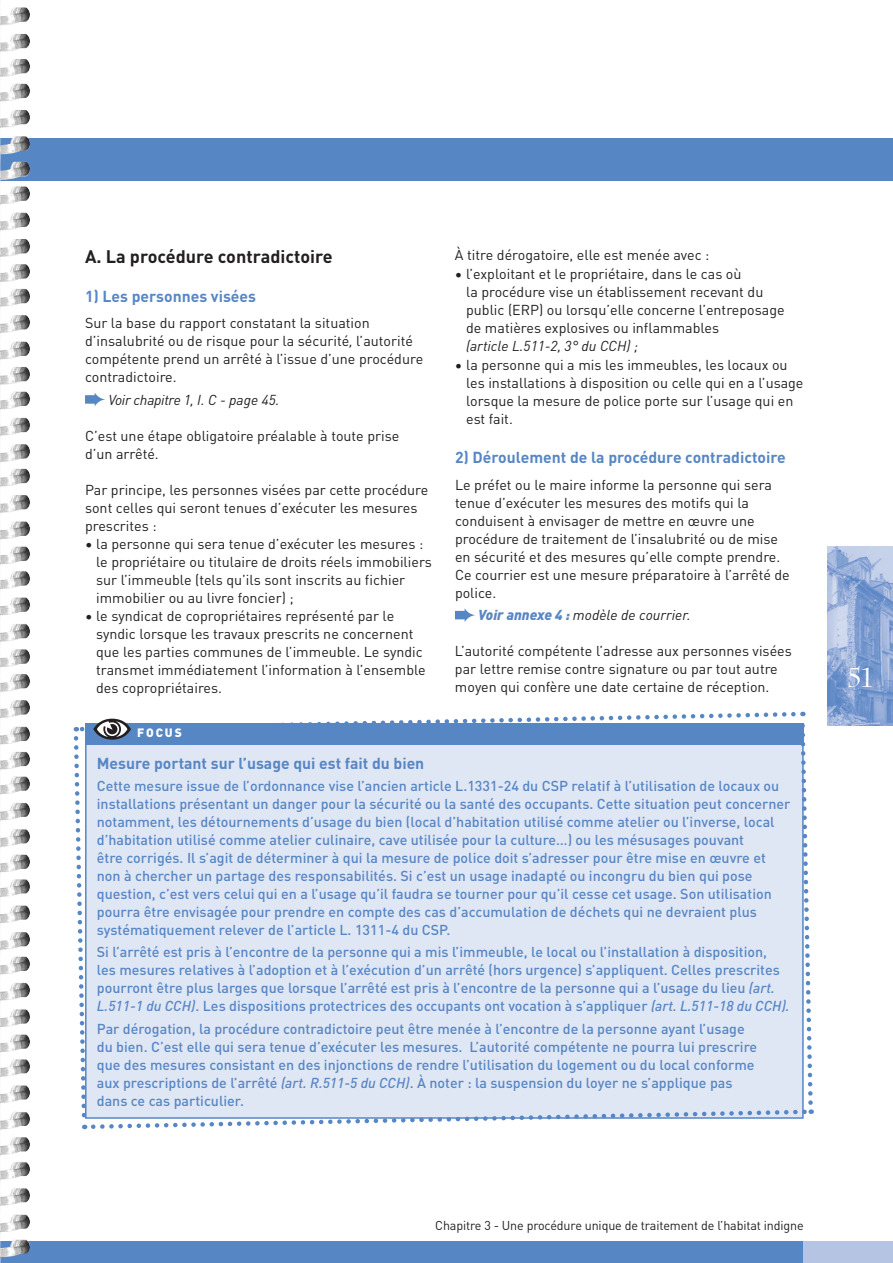
<style>
.page{position:relative;width:893px;height:1263px;background:#fff}
.page>*{position:absolute;margin:0;border:0;box-sizing:border-box;transform-origin:0 0}
.t1{font:27px "Charlemagne";color:#fff}
.t2{font:700 18px "DIN Pro";color:#231f20}
.t3{font:700 15.75px "DIN Pro";color:#5786c5}
.t4{font:500 14.25px/18px "DIN Pro";color:#5786c5}
.t5{font:14.25px/18px "DIN Pro";color:#231f20}
.t6{font:italic 14.25px "DIN Pro";color:#231f20}
.t7{font:italic 14.25px "DIN Pro";letter-spacing:-.02em;color:#231f20}
.t8{font:12.75px "DIN Pro";letter-spacing:-.01em;color:#231f20}
.t9{font:900 12px "DIN Pro";letter-spacing:.16em;color:#fff}
.s1{font-style:italic}
.s2{font-weight:900;color:#5786c5}
</style>
<div class="page">
<div style="left:0;top:138px;width:893px;height:43px;background:#5786c5"></div>
<div style="left:0;top:1242px;width:893px;height:21px;background:#5786c5"></div>
<div style="left:804px;top:1242px;width:89px;height:21px;background:#b6c4e4"></div>
<img style="left:0;top:7px;width:30px;height:1256px">
<img style="left:827px;top:546px;width:66px;height:179px">
<svg style="left:85px;top:393px;width:20px;height:13px"></svg>
<svg style="left:455px;top:608px;width:20px;height:14px"></svg>
<svg style="left:73px;top:711px;width:741px;height:419px;background:#d8e2f1"></svg>
<p class="t2" style="left:85px;top:242px;width:249px">A. La procédure contradictoire</p>
<p class="t3" style="left:85px;top:284px;width:173px">1) Les personnes visées</p>
<p class="t5" style="left:85px;top:313px;width:340px">Sur la base du rapport constatant la situation d’insalubrité ou de risque pour la sécurité<span class="s1">,</span> l’autorité compétente prend un arrêté à l’issue d’une procédure contradictoire.</p>
<p class="t7" style="left:108px;top:389px;width:173px">Voir chapitre 1, I. C - page 45.</p>
<p class="t5" style="left:85px;top:425px;width:316px">C’est une étape obligatoire préalable à toute prise d’un arrêté.</p>
<p class="t5" style="left:85px;top:479px;width:345px">Par principe, les personnes visées par cette procédure sont celles qui seront tenues d’exécuter les mesures prescrites :</p>
<p class="t5" style="left:96px;top:533px;width:337px;text-indent:-11px">• la personne qui sera tenue d’exécuter les mesures : le propriétaire ou titulaire de droits réels immobiliers sur l’immeuble (tels qu’ils sont inscrits au fichier immobilier ou au livre foncier) ;</p>
<p class="t5" style="left:96px;top:605px;width:331px;text-indent:-11px">• le syndicat de copropriétaires représenté par le syndic lorsque les travaux prescrits ne concernent que les parties communes de l’immeuble. Le syndic transmet immédiatement l’information à l’ensemble des copropriétaires.</p>
<p class="t5" style="left:455px;top:245px;width:256px">À titre dérogatoire, elle est menée avec :</p>
<p class="t5" style="left:466px;top:264px;width:320px;text-indent:-11px">• l’exploitant et le propriétaire, dans le cas où<br>la procédure vise un établissement recevant du public (ERP) ou lorsqu’elle concerne l’entreposage de matières explosives ou inflammables</p>
<p class="t6" style="left:466px;top:335px;width:173px">(article L.511-2, 3° du CCH) ;</p>
<p class="t5" style="left:466px;top:355px;width:339px;text-indent:-11px">• la personne qui a mis les immeubles, les locaux ou les installations à disposition ou celle qui en a l’usage lorsque la mesure de police porte sur l’usage qui en est fait.</p>
<p class="t3" style="left:455px;top:445px;width:332px">2) Déroulement de la procédure contradictoire</p>
<p class="t5" style="left:455px;top:475px;width:336px">Le préfet ou le maire informe la personne qui sera tenue d’exécuter les mesures des motifs qui la conduisent à envisager de mettre en œuvre une procédure de traitement de l’insalubrité ou de mise en sécurité et des mesures qu’elle compte prendre.<br>Ce courrier est une mesure préparatoire à l’arrêté de police.</p>
<p class="t6" style="left:478px;top:604px;width:214px"><span class="s2">Voir annexe 4 :</span> modèle de courrier.</p>
<p class="t5" style="left:455px;top:641px;width:338px">L’autorité compétente l’adresse aux personnes visées par lettre remise contre signature ou par tout autre moyen qui confère une date certaine de réception.</p>
<p class="t9" style="left:137px;top:723px;width:46px">FOCUS</p>
<p class="t3" style="left:97px;top:751px;width:329px">Mesure portant sur l’usage qui est fait du bien</p>
<p class="t4" style="left:97px;top:776px;width:695px">Cette mesure issue de l’ordonnance vise l’ancien article L.1331-24 du CSP relatif à l’utilisation de locaux ou installations présentant un danger pour la sécurité ou la santé des occupants. Cette situation peut concerner notamment, les détournements d’usage du bien (local d’habitation utilisé comme atelier ou l’inverse, local d’habitation utilisé comme atelier culinaire, cave utilisée pour la culture…) ou les mésusages pouvant<br>être corrigés. Il s’agit de déterminer à qui la mesure de police doit s’adresser pour être mise en œuvre et non à chercher un partage des responsabilités. Si c’est un usage inadapté ou incongru du bien qui pose question, c’est vers celui qui en a l’usage qu’il faudra se tourner pour qu’il cesse cet usage. Son utilisation pourra être envisagée pour prendre en compte des cas d’accumulation de déchets qui ne devraient plus systématiquement relever de l’article L. 1311-4 du CSP.</p>
<p class="t4" style="left:97px;top:942px;width:694px">Si l’arrêté est pris à l’encontre de la personne qui a mis l’immeuble, le local ou l’installation à disposition, les mesures relatives à l’adoption et à l’exécution d’un arrêté (hors urgence) s’appliquent. Celles prescrites pourront être plus larges que lorsque l’arrêté est pris à l’encontre de la personne qui a l’usage du lieu <span class="s1">(art.<br>L.511-1 du CCH)</span>. Les dispositions protectrices des occupants ont vocation à s’appliquer <span class="s1">(art. L.511-18 du CCH).</span></p>
<p class="t4" style="left:97px;top:1018px;width:662px">Par dérogation, la procédure contradictoire peut être menée à l’encontre de la personne ayant l’usage du bien. C’est elle qui sera tenue d’exécuter les mesures. L’autorité compétente ne pourra lui prescrire que des mesures consistant en des injonctions de rendre l’utilisation du logement ou du local conforme aux prescriptions de l’arrêté <span class="s1">(art. R.511-5 du CCH)</span>. À noter : la suspension du loyer ne s’applique pas dans ce cas particulier.</p>
<p class="t8" style="left:435px;top:1216px;width:370px">Chapitre 3 - Une procédure unique de traitement de l’habitat indigne</p>
<h1 class="t1" style="left:847px;top:662px;width:28px">51</h1>
</div>
